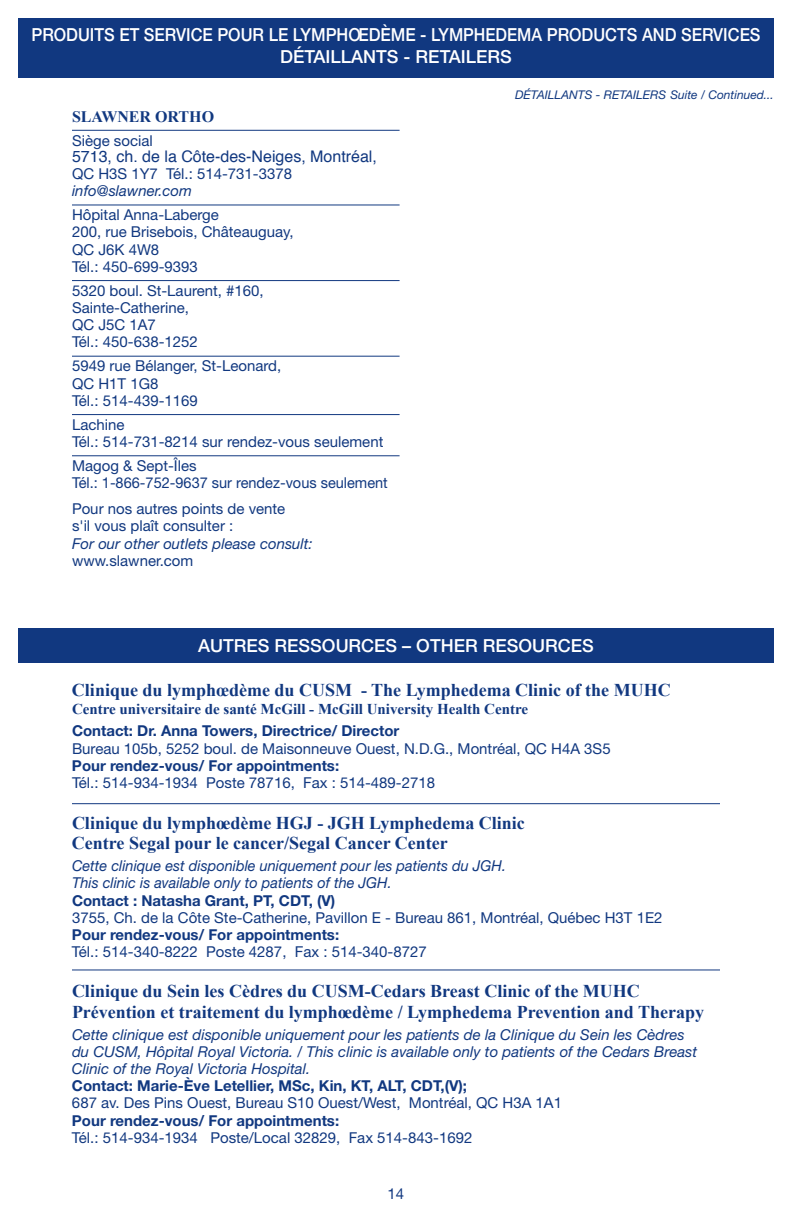
<style>
.page{position:relative;width:792px;height:1224px;background:#fff}
.page>*{position:absolute;margin:0;border:0;box-sizing:border-box;transform-origin:0 0}
.t1{font:700 18px/20.6px "Times New Roman";color:#113880}
.t2{font:500 18px/21.6px "Helvetica Neue LT Std";color:#fff;text-align:center;scale:.91 1}
.t3{font:500 18px "Helvetica Neue LT Std";color:#fff}
.t4{font:16px "Helvetica";color:#113880}
.t5{font:700 16px "Times New Roman";color:#113880}
.t6{font:15px/17.2px "Helvetica Neue LT Std";color:#113880}
.t7{font:italic 15px/17.2px "Helvetica Neue LT Std";color:#113880}
.t8{font:700 15px "Helvetica Neue LT Std";color:#113880}
.t9{font:700 15px "Times New Roman";color:#113880}
.t10{font:italic 12px "Helvetica Neue LT Std";color:#113880}
</style>
<div class="page">
<hr style="left:72px;top:130px;width:328px;height:1px;background:#113880">
<hr style="left:72px;top:204px;width:328px;height:1px;background:#113880">
<hr style="left:72px;top:280px;width:328px;height:1px;background:#113880">
<hr style="left:72px;top:356px;width:328px;height:1px;background:#113880">
<hr style="left:72px;top:414px;width:328px;height:1px;background:#113880">
<hr style="left:72px;top:455px;width:328px;height:1px;background:#113880">
<div style="left:18px;top:18px;width:756px;height:59px;background:#113880"></div>
<div style="left:18px;top:629px;width:756px;height:34px;background:#113880"></div>
<hr style="left:72px;top:803px;width:648px;height:1px;background:#113880">
<hr style="left:72px;top:969px;width:648px;height:1px;background:#113880">
<p class="t2" style="left:31px;top:26px;width:803px">PRODUITS ET SERVICE POUR LE LYMPHOEDÈME - LYMPHEDEMA PRODUCTS AND SERVICES<br>DÉTAILLANTS - RETAILERS</p>
<p class="t5" style="left:72px;top:107px;width:144px">SLAWNER ORTHO</p>
<p class="t6" style="left:72px;top:133px;width:82px">Siège social</p>
<p class="t4" style="left:72px;top:149px;width:306px">5713, ch. de la Côte-des-Neiges, Montréal,</p>
<p class="t6" style="left:72px;top:167px;width:222px">QC H3S 1Y7 Tél.: 514-731-3378</p>
<p class="t7" style="left:72px;top:184px;width:122px">info@slawner.com</p>
<p class="t6" style="left:72px;top:208px;width:223px">Hôpital Anna-Laberge<br>200, rue Brisebois, Châteauguay,<br>QC J6K 4W8<br>Tél.: 450-699-9393</p>
<p class="t6" style="left:72px;top:283px;width:193px">5320 boul. St-Laurent, #160,<br>Sainte-Catherine,<br>QC J5C 1A7<br>Tél.: 450-638-1252</p>
<p class="t6" style="left:72px;top:359px;width:211px">5949 rue Bélanger, St-Leonard,<br>QC H1T 1G8<br>Tél.: 514-439-1169</p>
<p class="t6" style="left:72px;top:417px;width:313px">Lachine<br>Tél.: 514-731-8214 sur rendez-vous seulement</p>
<p class="t6" style="left:72px;top:459px;width:317px">Magog &amp; Sept-Îles<br>Tél.: 1-866-752-9637 sur rendez-vous seulement</p>
<p class="t6" style="left:72px;top:502px;width:215px">Pour nos autres points de vente s'il vous plaît consulter :</p>
<p class="t7" style="left:72px;top:536px;width:242px">For our other outlets please consult:</p>
<p class="t6" style="left:72px;top:553px;width:123px">www.slawner.com</p>
<p class="t10" style="left:515px;top:91px;width:260px">DÉTAILLANTS - RETAILERS Suite / Continued...</p>
<p class="t3" style="left:198px;top:639px;width:397px">AUTRES RESSOURCES – OTHER RESOURCES</p>
<p class="t1" style="left:72px;top:680px;width:600px">Clinique du lymphœdème du CUSM - The Lymphedema Clinic of the MUHC</p>
<p class="t9" style="left:72px;top:701px;width:458px">Centre universitaire de santé McGill - McGill University Health Centre</p>
<p class="t8" style="left:72px;top:726px;width:329px">Contact: Dr. Anna Towers, Directrice/ Director</p>
<p class="t6" style="left:72px;top:741px;width:540px">Bureau 105b, 5252 boul. de Maisonneuve Ouest, N.D.G., Montréal, QC H4A 3S5</p>
<p class="t8" style="left:72px;top:760px;width:269px">Pour rendez-vous/ For appointments:</p>
<p class="t6" style="left:72px;top:776px;width:365px">Tél.: 514-934-1934 Poste 78716, Fax : 514-489-2718</p>
<p class="t1" style="left:72px;top:812px;width:454px">Clinique du lymphoedème HGJ - JGH Lymphedema Clinic<br>Centre Segal pour le cancer/Segal Cancer Center</p>
<p class="t7" style="left:72px;top:859px;width:436px">Cette clinique est disponible uniquement pour les patients du JGH.<br>This clinic is available only to patients of the JGH.</p>
<p class="t8" style="left:72px;top:895px;width:265px">Contact : Natasha Grant, PT, CDT, (V)</p>
<p class="t6" style="left:72px;top:910px;width:592px">3755, Ch. de la Côte Ste-Catherine, Pavillon E - Bureau 861, Montréal, Québec H3T 1E2</p>
<p class="t8" style="left:72px;top:929px;width:269px">Pour rendez-vous/ For appointments:</p>
<p class="t6" style="left:72px;top:945px;width:356px">Tél.: 514-340-8222 Poste 4287, Fax : 514-340-8727</p>
<p class="t1" style="left:72px;top:981px;width:634px">Clinique du Sein les Cèdres du CUSM-Cedars Breast Clinic of the MUHC<br>Prévention et traitement du lymphoedème / Lymphedema Prevention and Therapy</p>
<p class="t7" style="left:72px;top:1027px;width:627px">Cette clinique est disponible uniquement pour les patients de la Clinique du Sein les Cèdres du CUSM, Hôpital Royal Victoria. / This clinic is available only to patients of the Cedars Breast<br>Clinic of the Royal Victoria Hospital.</p>
<p class="t8" style="left:72px;top:1080px;width:397px">Contact: Marie-Ève Letellier, MSc, Kin, KT, ALT, CDT,(V);</p>
<p class="t6" style="left:72px;top:1096px;width:492px">687 av. Des Pins Ouest, Bureau S10 Ouest/West, Montréal, QC H3A 1A1</p>
<p class="t8" style="left:72px;top:1115px;width:269px">Pour rendez-vous/ For appointments:</p>
<p class="t6" style="left:72px;top:1130px;width:402px">Tél.: 514-934-1934 Poste/Local 32829, Fax 514-843-1692</p>
<p class="t6" style="left:388px;top:1186px;width:18px">14</p>
</div>
